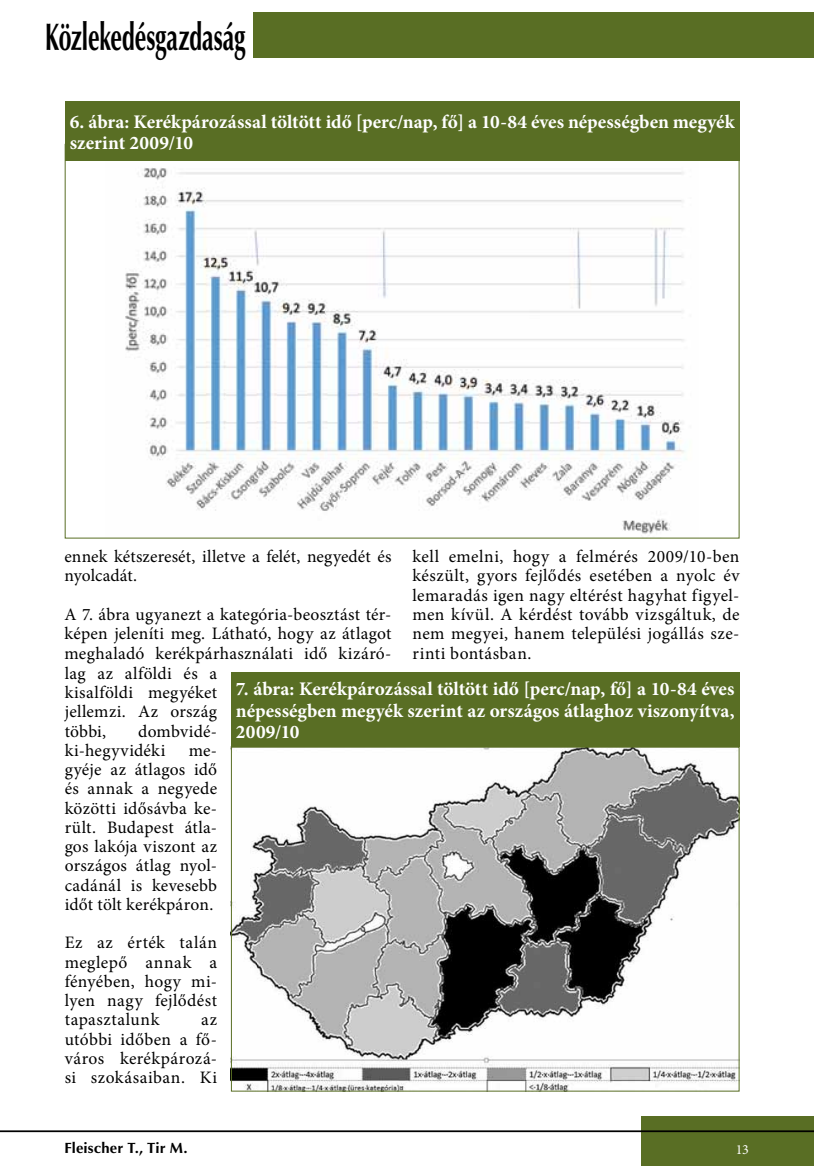
<style>
.page{position:relative;width:814px;height:1166px;background:#fff}
.page>*{position:absolute;margin:0;border:0;box-sizing:border-box;transform-origin:0 0}
.t1{font:38.5px "KB Optima Bold";letter-spacing:-.005em;color:#000;scale:.6 1}
.t2{font:700 19.25px/21.2px "Minion Pro";color:#fff}
.t3{font:17.5px/19.2px "Minion Pro";letter-spacing:.02em;color:#000;text-align:justify}
.t4{font:14.88px "KB Optima Bold";letter-spacing:.005em;color:#000}
.t5{font:14px "Minion Pro";color:#fff}
</style>
<div class="page">
<div style="left:641px;top:1116px;width:173px;height:50px;background:#596e24"></div>
<hr style="left:0;top:1130px;width:814px;height:2px;background:#000">
<div style="left:253px;top:12px;width:561px;height:46px;background:#596e24"></div>
<img style="left:125px;top:168px;width:560px;height:366px">
<div style="left:65px;top:102px;width:674px;height:59px;background:#596e24"></div>
<img style="left:233px;top:749px;width:504px;height:340px">
<div style="left:231px;top:672px;width:508px;height:75px;background:#596e24"></div>
<h1 class="t1" style="left:45px;top:13px;width:335px">Közlekedésgazdaság</h1>
<p class="t2" style="left:70px;top:111px;width:666px">6. ábra: Kerékpározással töltött idő [perc/nap, fő] a 10-84 éves népességben megyék szerint 2009/10</p>
<p class="t3" style="left:64px;top:547px;width:328px">ennek kétszeresét, illetve a felét, negyedét és nyolcadát.</p>
<p class="t3" style="left:64px;top:605px;width:328px">A 7. ábra ugyanezt a kategória-beosztást tér&shy;képen jeleníti meg. Látható, hogy az átlagot meghaladó kerékpárhasználati idő kizáró-</p>
<p class="t3" style="left:412px;top:547px;width:328px">kell emelni, hogy a felmérés 2009/10-ben készült, gyors fejlődés esetében a nyolc év lemaradás igen nagy eltérést hagyhat figyel&shy;men kívül. A kérdést tovább vizsgáltuk, de nem megyei, hanem települési jogállás sze&shy;rinti bontásban.</p>
<p class="t3" style="left:65px;top:664px;width:154px">lag az alföldi és a kisalföldi megyéket jellemzi. Az ország többi,</p>
<p class="t3" style="left:65px;top:721px;width:154px;text-indent:74px">dombvidé&shy;ki-hegyvidéki</p>
<p class="t3" style="left:65px;top:741px;width:154px;text-indent:124px">me&shy;gyéje az átlagos idő és annak a negyede közötti idősávba ke&shy;rült. Budapest átla&shy;gos lakója viszont az országos átlag nyol&shy;cadánál is kevesebb időt tölt kerékpáron.</p>
<p class="t3" style="left:65px;top:933px;width:154px">Ez az érték talán meglepő annak a fényében, hogy mi&shy;lyen nagy fejlődést tapasztalunk</p>
<p class="t3" style="left:65px;top:1010px;width:154px;text-indent:137px">az utóbbi időben a fő&shy;város kerékpározá&shy;si szokásaiban. Ki</p>
<p class="t2" style="left:236px;top:678px;width:500px;text-align:justify">7. ábra: Kerékpározással töltött idő [perc/nap, fő] a 10-84 éves népességben megyék szerint az országos átlaghoz viszonyítva, 2009/10</p>
<p class="t4" style="left:64px;top:1139px;width:124px">Fleischer T., Tir M.</p>
<p class="t5" style="left:735px;top:1140px;width:15px">13</p>
</div>
